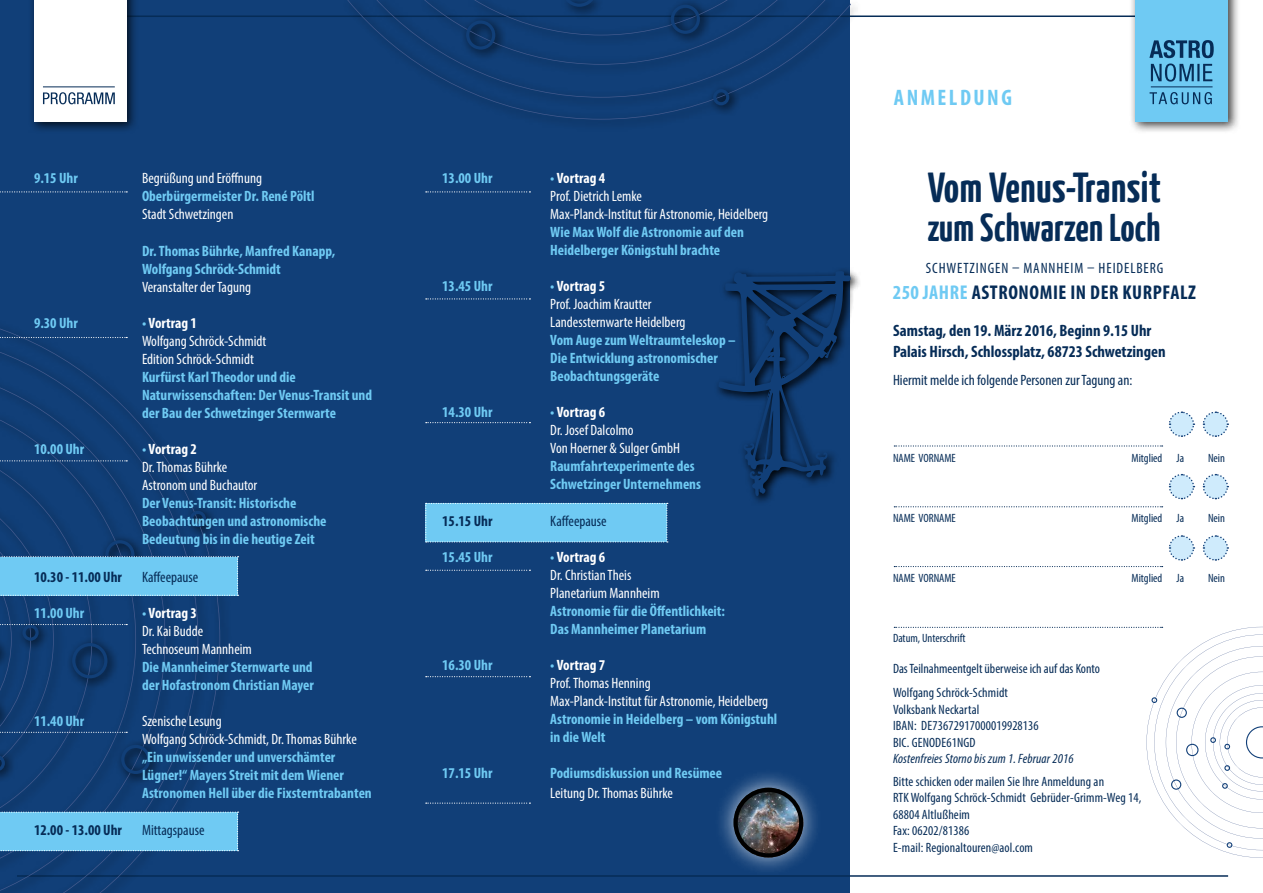
<style>
.page{position:relative;width:1263px;height:893px;background:#113f78}
.page>*{position:absolute;margin:0;border:0;box-sizing:border-box;transform-origin:0 0}
.t1{font:700 42px "BDKJ";letter-spacing:.005em;color:#062c57}
.t2{font:700 38.85px "BDKJ";color:#062c57}
.t3{font:700 condensed 22.5px "Myriad Pro";letter-spacing:.11em;color:#6fcaf3}
.t4{font:700 condensed 19.95px "Myriad Pro";letter-spacing:.03em;color:#062c57}
.t5{font:700 condensed 16.5px/21px "Myriad Pro";color:#062c57}
.t6{font:700 condensed 15px/18px "Myriad Pro";color:#6fcaf3}
.t7{font:condensed 15px/18px "Myriad Pro";color:#fff}
.t8{font:condensed 15px "Myriad Pro";color:#062c57}
.t9{font:700 condensed 15px "Myriad Pro";color:#062c57}
.t10{font:condensed 15px "Myriad Pro";letter-spacing:.06em;color:#062c57}
.t11{font:condensed 13.5px/16.5px "Myriad Pro";letter-spacing:.01em;color:#062c57}
.t12{font:italic condensed 13.5px "Myriad Pro";letter-spacing:.01em;color:#062c57}
.t13{font:condensed 12px "Myriad Pro";color:#062c57}
.s1{font-weight:700;color:#6fcaf3}
.s2{font-weight:700}
.s3{color:#6fcaf3}
</style>
<div class="page">
<div style="left:850px;top:0;width:413px;height:893px;background:#fff"></div>
<svg style="left:717px;top:270px;width:143px;height:232px"></svg>
<svg style="left:718px;top:271px;width:133px;height:227px"></svg>
<hr style="left:17px;top:875px;width:1211px;height:2px;background:#062c57">
<hr style="left:89px;top:16px;width:1055px;height:1px;background:#062c57">
<div style="left:0;top:304px;width:233px;height:589px;background:#113f78"></div>
<svg style="left:0;top:328px;width:220px;height:565px"></svg>
<svg style="left:272px;top:15px;width:518px;height:105px"></svg>
<svg style="left:327px;top:0;width:523px;height:65px"></svg>
<svg style="left:713px;top:89px;width:16px;height:16px"></svg>
<div style="left:425px;top:503px;width:243px;height:39px;background:#6fcaf3"></div>
<div style="left:28px;top:0;width:111px;height:134px;background:#000;opacity:.75"></div>
<div style="left:34px;top:0;width:93px;height:122px;background:#fff"></div>
<hr style="left:43px;top:86px;width:72px;height:1px;background:#062c57">
<svg style="left:43px;top:92px;width:72px;height:12px"></svg>
<div style="left:1129px;top:0;width:111px;height:134px;background:#000;opacity:.75"></div>
<div style="left:1135px;top:0;width:93px;height:122px;background:#6fcaf3"></div>
<svg style="left:1149px;top:92px;width:63px;height:12px"></svg>
<svg style="left:1151px;top:64px;width:61px;height:18px"></svg>
<svg style="left:1149px;top:40px;width:65px;height:18px"></svg>
<hr style="left:1151px;top:86px;width:61px;height:1px;background:#062c57">
<svg style="left:894px;top:445px;width:269px;height:2px"></svg>
<svg style="left:0;top:191px;width:127px;height:1px"></svg>
<svg style="left:426px;top:191px;width:104px;height:1px"></svg>
<svg style="left:426px;top:298px;width:104px;height:1px"></svg>
<svg style="left:426px;top:422px;width:104px;height:1px"></svg>
<svg style="left:426px;top:570px;width:104px;height:1px"></svg>
<svg style="left:426px;top:676px;width:104px;height:1px"></svg>
<svg style="left:426px;top:802px;width:104px;height:2px"></svg>
<svg style="left:0;top:337px;width:127px;height:1px"></svg>
<svg style="left:0;top:438px;width:239px;height:413px"></svg>
<svg style="left:894px;top:506px;width:269px;height:1px"></svg>
<svg style="left:894px;top:627px;width:369px;height:231px"></svg>
<svg style="left:1168px;top:411px;width:27px;height:26px"></svg>
<svg style="left:1202px;top:411px;width:27px;height:26px"></svg>
<svg style="left:1168px;top:474px;width:27px;height:26px"></svg>
<svg style="left:1202px;top:473px;width:27px;height:27px"></svg>
<svg style="left:894px;top:535px;width:301px;height:32px"></svg>
<svg style="left:1202px;top:535px;width:27px;height:26px"></svg>
<div style="left:714px;top:768px;width:109px;height:109px;background:#fff;opacity:.75"></div>
<img style="left:733px;top:788px;width:70px;height:69px;border-radius:35px">
<div style="left:733px;top:788px;width:70px;height:69px;border:4px solid #000;border-radius:50%"></div>
<p class="t6" style="left:34px;top:168px;width:45px">9.15 Uhr</p>
<p class="t7" style="left:142px;top:169px;width:122px">Begrüßung und Eröffnung</p>
<p class="t6" style="left:142px;top:186px;width:174px">Oberbürgermeister Dr. René Pöltl</p>
<p class="t7" style="left:142px;top:205px;width:93px">Stadt Schwetzingen</p>
<p class="t6" style="left:142px;top:242px;width:195px">Dr. Thomas Bührke, Manfred Kanapp,<br>Wolfgang Schröck-Schmidt</p>
<p class="t7" style="left:142px;top:278px;width:111px">Veranstalter der Tagung</p>
<p class="t6" style="left:34px;top:314px;width:45px">9.30 Uhr</p>
<p class="t7" style="left:142px;top:314px;width:126px"><span class="s1">•</span> <span class="s2">Vortrag 1<br></span>Wolfgang Schröck-Schmidt<br>Edition Schröck-Schmidt</p>
<p class="t6" style="left:142px;top:368px;width:232px">Kurfürst Karl Theodor und die<br>Naturwissenschaften: Der Venus-Transit und der Bau der Schwetzinger Sternwarte</p>
<p class="t6" style="left:34px;top:440px;width:52px">10.00 Uhr</p>
<p class="t7" style="left:142px;top:440px;width:117px"><span class="s1">•</span> <span class="s2">Vortrag 2<br></span>Dr. Thomas Bührke<br>Astronom und Buchautor</p>
<p class="t6" style="left:142px;top:494px;width:186px">Der Venus-Transit: Historische<br>Beobachtungen und astronomische<br>Bedeutung bis in die heutige Zeit</p>
<p class="t9" style="left:34px;top:567px;width:89px">10.30 - 11.00 Uhr</p>
<p class="t8" style="left:142px;top:568px;width:58px">Kaffeepause</p>
<p class="t6" style="left:34px;top:603px;width:52px">11.00 Uhr</p>
<p class="t7" style="left:142px;top:604px;width:111px"><span class="s1">•</span> <span class="s2">Vortrag 3<br></span>Dr. Kai Budde<br>Technoseum Mannheim</p>
<p class="t6" style="left:142px;top:657px;width:173px">Die Mannheimer Sternwarte und der Hofastronom Christian Mayer</p>
<p class="t6" style="left:34px;top:711px;width:52px">11.40 Uhr</p>
<p class="t7" style="left:142px;top:712px;width:216px">Szenische Lesung<br>Wolfgang Schröck-Schmidt, Dr. Thomas Bührke</p>
<p class="t6" style="left:142px;top:747px;width:231px">„Ein unwissender und unverschämter<br>Lügner!“ Mayers Streit mit dem Wiener<br>Astronomen Hell über die Fixsterntrabanten</p>
<p class="t9" style="left:34px;top:821px;width:89px">12.00 - 13.00 Uhr</p>
<p class="t8" style="left:142px;top:821px;width:64px">Mittagspause</p>
<p class="t6" style="left:442px;top:168px;width:52px">13.00 Uhr</p>
<p class="t7" style="left:550px;top:169px;width:220px"><span class="s1">•</span> <span class="s2">Vortrag 4<br></span>Prof. Dietrich Lemke<br>Max-Planck-Institut für Astronomie, Heidelberg</p>
<p class="t6" style="left:550px;top:222px;width:195px">Wie Max Wolf die Astronomie auf den<br>Heidelberger Königstuhl brachte</p>
<p class="t6" style="left:442px;top:276px;width:52px">13.45 Uhr</p>
<p class="t7" style="left:550px;top:277px;width:137px"><span class="s1">•</span> <span class="s2">Vortrag 5<br></span>Prof. Joachim Krautter<br>Landessternwarte Heidelberg</p>
<p class="t6" style="left:550px;top:330px;width:187px">Vom Auge zum Weltraumteleskop –<br>Die Entwicklung astronomischer<br>Beobachtungsgeräte</p>
<p class="t6" style="left:442px;top:402px;width:52px">14.30 Uhr</p>
<p class="t7" style="left:550px;top:403px;width:131px"><span class="s1">•</span> <span class="s2">Vortrag 6<br></span>Dr. Josef Dalcolmo<br>Von Hoerner &amp; Sulger GmbH</p>
<p class="t6" style="left:550px;top:456px;width:152px">Raumfahrtexperimente des<br>Schwetzinger Unternehmens</p>
<p class="t9" style="left:442px;top:512px;width:52px">15.15 Uhr</p>
<p class="t8" style="left:550px;top:512px;width:58px">Kaffeepause</p>
<p class="t6" style="left:442px;top:548px;width:52px">15.45 Uhr</p>
<p class="t7" style="left:550px;top:548px;width:111px"><span class="s1">•</span> <span class="s2">Vortrag 6<br></span>Dr. Christian Theis<br>Planetarium Mannheim</p>
<p class="t6" style="left:550px;top:602px;width:176px">Astronomie für die Öffentlichkeit:<br>Das Mannheimer Planetarium</p>
<p class="t6" style="left:442px;top:656px;width:52px">16.30 Uhr</p>
<p class="t7" style="left:550px;top:656px;width:220px"><span class="s1">•</span> <span class="s2">Vortrag 7<br></span>Prof. Thomas Henning<br>Max-Planck-Institut für Astronomie, Heidelberg</p>
<p class="t6" style="left:550px;top:710px;width:228px">Astronomie in Heidelberg – vom Königstuhl in die Welt</p>
<p class="t6" style="left:442px;top:764px;width:52px">17.15 Uhr</p>
<p class="t6" style="left:550px;top:764px;width:173px">Podiumsdiskussion und Resümee</p>
<p class="t7" style="left:550px;top:784px;width:124px">Leitung Dr. Thomas Bührke</p>
<h3 class="t3" style="left:894px;top:83px;width:119px">ANMELDUNG</h3>
<h1 class="t1" style="left:928px;top:160px;width:235px">Vom Venus-Transit</h1>
<h2 class="t2" style="left:928px;top:202px;width:235px">zum Schwarzen Loch</h2>
<p class="t10" style="left:926px;top:259px;width:239px">SCHWETZINGEN – MANNHEIM – HEIDELBERG</p>
<h3 class="t4" style="left:893px;top:280px;width:304px"><span class="s3">250 JAHRE</span> ASTRONOMIE IN DER KURPFALZ</h3>
<p class="t5" style="left:893px;top:319px;width:274px">Samstag, den 19. März 2016, Beginn 9.15 Uhr<br>Palais Hirsch, Schlossplatz, 68723 Schwetzingen</p>
<p class="t8" style="left:893px;top:371px;width:241px">Hiermit melde ich folgende Personen zur Tagung an:</p>
<p class="t13" style="left:893px;top:451px;width:64px">NAME VORNAME</p>
<p class="t13" style="left:1131px;top:451px;width:54px">Mitglied Ja</p>
<p class="t13" style="left:1208px;top:451px;width:18px">Nein</p>
<p class="t13" style="left:893px;top:511px;width:64px">NAME VORNAME</p>
<p class="t13" style="left:1131px;top:511px;width:54px">Mitglied Ja</p>
<p class="t13" style="left:1208px;top:511px;width:18px">Nein</p>
<p class="t13" style="left:893px;top:571px;width:64px">NAME VORNAME</p>
<p class="t13" style="left:1131px;top:571px;width:54px">Mitglied Ja</p>
<p class="t13" style="left:1208px;top:571px;width:18px">Nein</p>
<p class="t13" style="left:893px;top:631px;width:74px">Datum, Unterschrift</p>
<p class="t11" style="left:893px;top:657px;width:209px;line-height:24px">Das Teilnahmeentgelt überweise ich auf das Konto<br>Wolfgang Schröck-Schmidt</p>
<p class="t11" style="left:893px;top:701px;width:147px">Volksbank Neckartal<br>IBAN: DE73672917000019928136<br>BIC. GENODE61NGD</p>
<p class="t12" style="left:893px;top:751px;width:182px">Kostenfreies Storno bis zum 1. Februar 2016</p>
<p class="t11" style="left:893px;top:773px;width:250px">Bitte schicken oder mailen Sie Ihre Anmeldung an<br>RTK Wolfgang Schröck-Schmidt Gebrüder-Grimm-Weg 14, 68804 Altlußheim<br>Fax: 06202/81386<br>E-mail: Regionaltouren@aol.com</p>
</div>
